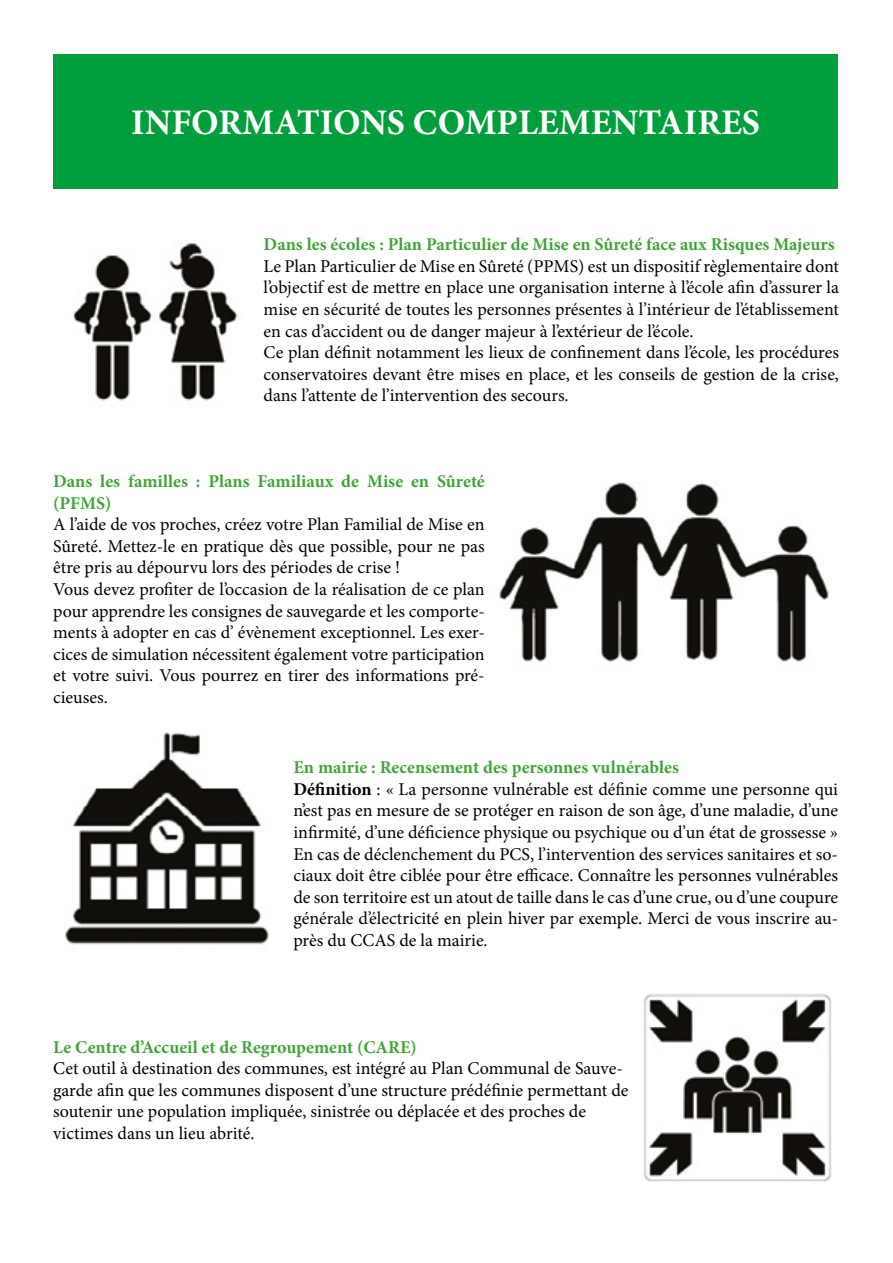
<style>
.page{position:relative;width:893px;height:1263px;background:#fff}
.page>*{position:absolute;margin:0;border:0;box-sizing:border-box;transform-origin:0 0}
.t1{font:700 36px "Minion Pro";color:#fff}
.t2{font:18px/21.6px "Minion Pro";color:#000}
.t3{font:18px/21.6px "Minion Pro";color:#010203}
.t4{font:700 18px/21.6px "Minion Pro";color:#3fa535}
.s1{font-weight:700;color:#3fa535}
.s2{font-weight:700}
</style>
<div class="page">
<div style="left:53px;top:54px;width:785px;height:135px;background:#009f3c"></div>
<img style="left:499px;top:482px;width:330px;height:180px">
<img style="left:65px;top:732px;width:204px;height:213px">
<img style="left:643px;top:994px;width:189px;height:188px">
<img style="left:73px;top:243px;width:165px;height:158px">
<h1 class="t1" style="left:131px;top:98px;width:630px">INFORMATIONS COMPLEMENTAIRES</h1>
<p class="t4" style="left:264px;top:233px;width:572px">Dans les écoles : Plan Particulier de Mise en Sûreté face aux Risques Majeurs</p>
<p class="t2" style="left:264px;top:255px;width:577px">Le Plan Particulier de Mise en Sûreté (PPMS) est un dispositif règlementaire dont l’objectif est de mettre en place une organisation interne à l’école afin d’assurer la mise en sécurité de toutes les personnes présentes à l’intérieur de l’établissement en cas d’accident ou de danger majeur à l’extérieur de l’école.<br>Ce plan définit notamment les lieux de confinement dans l’école, les procédures conservatoires devant être mises en place, et les conseils de gestion de la crise, dans l’attente de l’intervention des secours.</p>
<p class="t4" style="left:53px;top:470px;width:433px">Dans les familles : Plans Familiaux de Mise en Sûreté (PFMS)</p>
<p class="t2" style="left:53px;top:514px;width:433px">A l’aide de vos proches, créez votre Plan Familial de Mise en Sûreté. Mettez-le en pratique dès que possible, pour ne pas être pris au dépourvu lors des périodes de crise !<br>Vous devez profiter de l’occasion de la réalisation de ce plan pour apprendre les consignes de sauvegarde et les comporte&shy;ments à adopter en cas d’ évènement exceptionnel. Les exer&shy;cices de simulation nécessitent également votre participation et votre suivi. Vous pourrez en tirer des informations pré&shy;cieuses.</p>
<p class="t3" style="left:293px;top:757px;width:546px"><span class="s1">En mairie : Recensement des personnes vulnérables<br></span><span class="s2">Définition</span> : « La personne vulnérable est définie comme une personne qui n’est pas en mesure de se protéger en raison de son âge, d’une maladie, d’une infirmité, d’une déficience physique ou psychique ou d’un état de grossesse »</p>
<p class="t2" style="left:293px;top:843px;width:546px;text-align:justify">En cas de déclenchement du PCS, l’intervention des services sanitaires et so&shy;ciaux doit être ciblée pour être efficace. Connaître les personnes vulnérables de son territoire est un atout de taille dans le cas d’une crue, ou d’une coupure générale d’électricité en plein hiver par exemple. Merci de vous inscrire au&shy;près du CCAS de la mairie.</p>
<p class="t4" style="left:53px;top:1036px;width:365px">Le Centre d’Accueil et de Regroupement (CARE)</p>
<p class="t2" style="left:53px;top:1058px;width:577px">Cet outil à destination des communes, est intégré au Plan Communal de Sauve&shy;garde afin que les communes disposent d’une structure prédéfinie permettant de soutenir une population impliquée, sinistrée ou déplacée et des proches de victimes dans un lieu abrité.</p>
</div>
